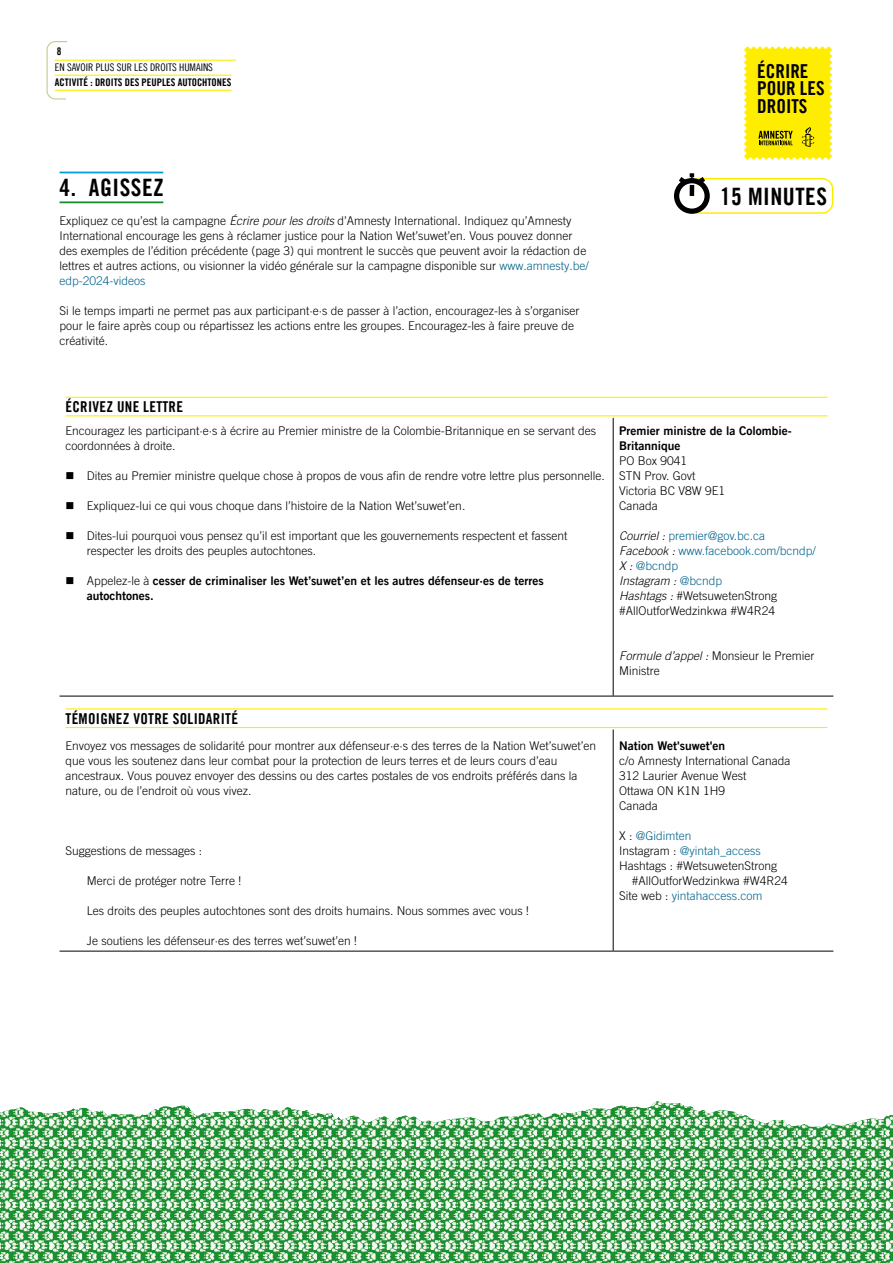
<style>
.page{position:relative;width:893px;height:1263px;background:#fff}
.page>*{position:absolute;margin:0;border:0;box-sizing:border-box;transform-origin:0 0}
.t1{font:24px "Amnesty Trade Gothic Bd Cn 20";letter-spacing:.02em;color:#000}
.t2{font:19.2px/17.4px "Amnesty Trade Gothic Bd Cn 20";color:#000}
.t3{font:15px "Amnesty Trade Gothic Bd Cn 20";letter-spacing:.02em;color:#000}
.t4{font:300 12px/15px "Amnesty Trade Gothic";color:#000}
.t5{font:300 12px/15px "Amnesty Trade Gothic";color:#00628b}
.t6{font:12px/15px "Amnesty Trade Gothic Bd 2";color:#000}
.t7{font:10.5px "Amnesty Trade Gothic Bd Cn 20";color:#000}
.t8{font:10.5px "Amnesty Trade Gothic Cn 18";color:#000}
.s1{font-style:italic}
.s2{color:#00628b}
.s3{font-family:"Amnesty Trade Gothic";font-weight:300}
.s4{font-style:italic;color:#000}
.s5{color:#000}
</style>
<div class="page">
<img style="left:0;top:1103px;width:893px;height:160px">
<hr style="left:60px;top:172px;width:103px;height:1px;background:#009ed4">
<hr style="left:60px;top:201px;width:103px;height:2px;background:#158e30">
<div style="left:688px;top:178px;width:145px;height:36px;border:2px solid #ffed00;border-radius:11px"></div>
<svg style="left:677px;top:181px;width:30px;height:30px"></svg>
<div style="left:674px;top:178px;width:36px;height:36px;border:5px solid #000;border-radius:50%"></div>
<hr style="left:690px;top:185px;width:4px;height:11px;background:#000">
<svg style="left:676px;top:173px;width:34px;height:15px"></svg>
<hr style="left:60px;top:696px;width:553px;height:1px;background:#000">
<hr style="left:613px;top:696px;width:220px;height:1px;background:#000">
<hr style="left:613px;top:418px;width:1px;height:278px;background:#000">
<hr style="left:66px;top:397px;width:761px;height:1px;background:#ffed00">
<hr style="left:66px;top:415px;width:761px;height:1px;background:#ffed00">
<hr style="left:60px;top:951px;width:553px;height:1px;background:#000">
<hr style="left:613px;top:951px;width:220px;height:1px;background:#000">
<hr style="left:613px;top:729px;width:1px;height:222px;background:#000">
<hr style="left:66px;top:708px;width:761px;height:1px;background:#ffed00">
<hr style="left:66px;top:727px;width:761px;height:1px;background:#ffed00">
<hr style="left:55px;top:60px;width:181px;height:1px;background:#ffed00">
<hr style="left:55px;top:75px;width:176px;height:1px;background:#ffed00">
<hr style="left:55px;top:90px;width:176px;height:1px;background:#ffed00">
<svg style="left:46px;top:41px;width:22px;height:59px"></svg>
<svg style="left:744px;top:47px;width:88px;height:112px;background:#f7e60a"></svg>
<p class="t7" style="left:57px;top:45px;width:6px">8</p>
<p class="t8" style="left:55px;top:61px;width:160px">EN SAVOIR PLUS SUR LES DROITS HUMAINS</p>
<p class="t7" style="left:55px;top:76px;width:178px">ACTIVITÉ : DROITS DES PEUPLES AUTOCHTONES</p>
<h2 class="t2" style="left:757px;top:62px;width:69px">ÉCRIRE<br>POUR LES<br>DROITS</h2>
<h1 class="t1" style="left:60px;top:173px;width:106px">4. AGISSEZ</h1>
<p class="t4" style="left:60px;top:213px;width:531px">Expliquez ce qu’est la campagne <span class="s1">Écrire pour les droits</span> d’Amnesty International. Indiquez qu’Amnesty International encourage les gens à réclamer justice pour la Nation Wet’suwet’en. Vous pouvez donner des exemples de l’édition précédente (page 3) qui montrent le succès que peuvent avoir la rédaction de lettres et autres actions, ou visionner la vidéo générale sur la campagne disponible sur <span class="s2">www.amnesty.be/ edp-2024-videos</span></p>
<p class="t4" style="left:60px;top:303px;width:522px">Si le temps imparti ne permet pas aux participant·e·s de passer à l’action, encouragez-les à s’organiser pour le faire après coup ou répartissez les actions entre les groupes. Encouragez-les à faire preuve de créativité.</p>
<h1 class="t1" style="left:720px;top:181px;width:108px">15 MINUTES</h1>
<p class="t3" style="left:66px;top:397px;width:119px">ÉCRIVEZ UNE LETTRE</p>
<p class="t4" style="left:66px;top:423px;width:532px">Encouragez les participant·e·s à écrire au Premier ministre de la Colombie-Britannique en se servant des coordonnées à droite.</p>
<p class="t4" style="left:87px;top:468px;width:520px">Dites au Premier ministre quelque chose à propos de vous afin de rendre votre lettre plus personnelle.</p>
<p class="t4" style="left:87px;top:498px;width:380px">Expliquez-lui ce qui vous choque dans l’histoire de la Nation Wet’suwet’en.</p>
<p class="t4" style="left:87px;top:528px;width:482px">Dites-lui pourquoi vous pensez qu’il est important que les gouvernements respectent et fassent respecter les droits des peuples autochtones.</p>
<p class="t6" style="left:87px;top:573px;width:459px"><span class="s3">Appelez-le à</span> cesser de criminaliser les Wet’suwet’en et les autres défenseur·es de terres autochtones.</p>
<p class="t3" style="left:66px;top:709px;width:174px">TÉMOIGNEZ VOTRE SOLIDARITÉ</p>
<p class="t4" style="left:66px;top:738px;width:532px">Envoyez vos messages de solidarité pour montrer aux défenseur·e·s des terres de la Nation Wet’suwet’en que vous les soutenez dans leur combat pour la protection de leurs terres et de leurs cours d’eau ancestraux. Vous pouvez envoyer des dessins ou des cartes postales de vos endroits préférés dans la nature, ou de l’endroit où vous vivez.</p>
<p class="t4" style="left:66px;top:843px;width:138px">Suggestions de messages :</p>
<p class="t4" style="left:87px;top:873px;width:156px">Merci de protéger notre Terre !</p>
<p class="t4" style="left:87px;top:903px;width:444px">Les droits des peuples autochtones sont des droits humains. Nous sommes avec vous !</p>
<p class="t4" style="left:87px;top:933px;width:272px">Je soutiens les défenseur·es des terres wet’suwet’en !</p>
<p class="t6" style="left:619px;top:423px;width:174px">Premier ministre de la Colombie-<br>Britannique</p>
<p class="t4" style="left:619px;top:453px;width:108px">PO Box 9041<br>STN Prov. Govt<br>Victoria BC V8W 9E1<br>Canada</p>
<p class="t5" style="left:619px;top:528px;width:198px"><span class="s4">Courriel :</span> premier@gov.bc.ca<br><span class="s4">Facebook :</span> www.facebook.com/bcndp/<br><span class="s4">X :</span> @bcndp<br><span class="s4">Instagram :</span> @bcndp<br><span class="s4">Hashtags :</span> <span class="s5">#WetsuwetenStrong #AllOutforWedzinkwa #W4R24</span></p>
<p class="t4" style="left:619px;top:648px;width:197px"><span class="s1">Formule d’appel :</span> Monsieur le Premier<br>Ministre</p>
<p class="t6" style="left:619px;top:738px;width:107px">Nation Wet'suwet'en</p>
<p class="t4" style="left:619px;top:753px;width:173px">c/o Amnesty International Canada<br>312 Laurier Avenue West<br>Ottawa ON K1N 1H9<br>Canada</p>
<p class="t5" style="left:619px;top:828px;width:74px"><span class="s5">X :</span> @Gidimten</p>
<p class="t5" style="left:619px;top:843px;width:143px"><span class="s5">Instagram :</span> @yintah_access</p>
<p class="t4" style="left:619px;top:858px;width:159px">Hashtags : #WetsuwetenStrong</p>
<p class="t4" style="left:632px;top:873px;width:157px">#AllOutforWedzinkwa #W4R24</p>
<p class="t5" style="left:619px;top:888px;width:145px"><span class="s5">Site web :</span> yintahaccess.com</p>
</div>
